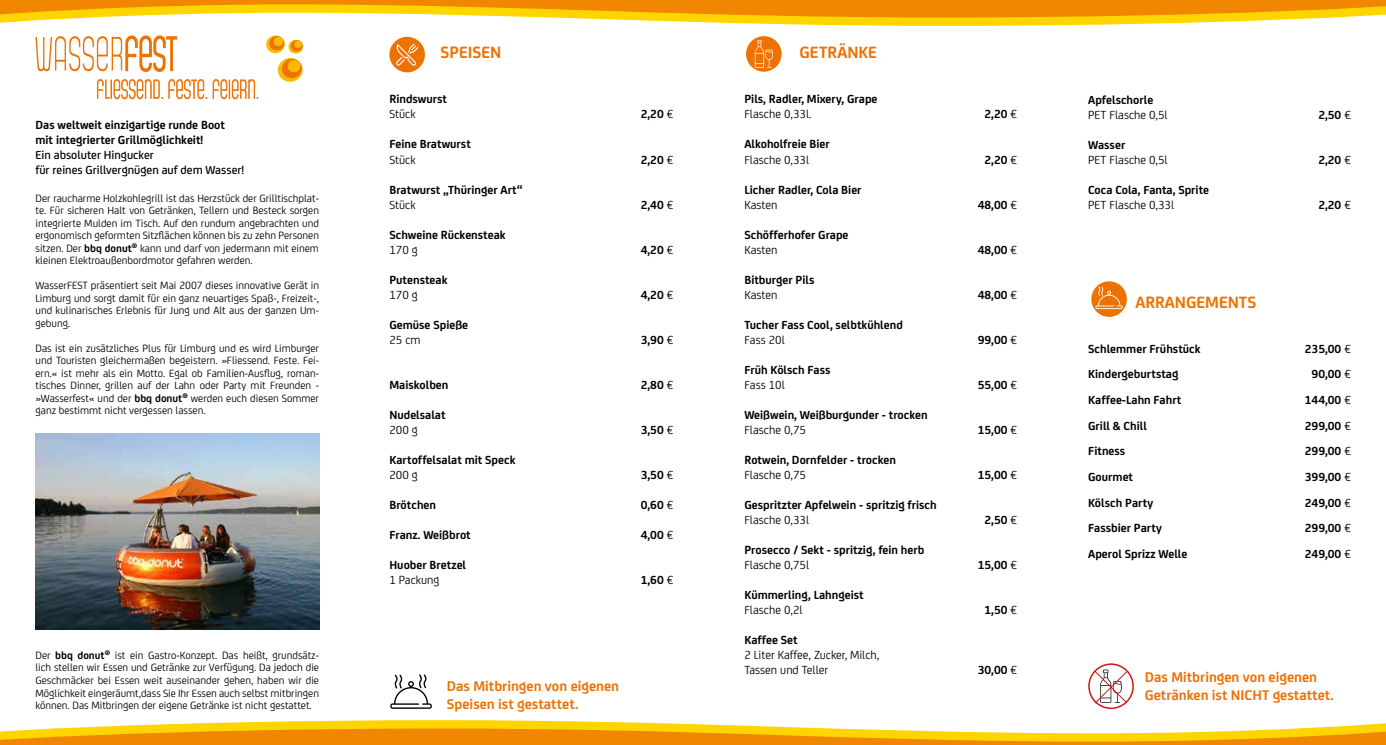
<style>
.page{position:relative;width:1386px;height:745px;background:#fff}
.page>*{position:absolute;margin:0;border:0;box-sizing:border-box;transform-origin:0 0}
.t1{font:700 17.5px "FS Joey";color:#ee7203}
.t2{font:700 15px/18px "FS Joey";color:#ee7203}
.t3{font:700 12.5px/15px "FS Joey";color:#000}
.t4{font:12.5px/15px "FS Joey";color:#000}
.t5{font:500 12.5px/15px "FS Joey";color:#000}
.t6{font:11.25px/12.5px "FS Joey";color:#000;text-align:justify}
.s1{font-weight:700}
.s2{font-weight:400}
</style>
<div class="page">
<svg style="left:0;top:720px;width:1385px;height:24px"></svg>
<svg style="left:0;top:0;width:1385px;height:26px"></svg>
<div style="left:1088px;top:663px;width:45px;height:45px;border:2px solid #cd171a;border-radius:50%"></div>
<svg style="left:1093px;top:669px;width:34px;height:34px"></svg>
<svg style="left:390px;top:674px;width:42px;height:34px"></svg>
<div style="left:389px;top:37px;width:36px;height:35px;background:#ee7203;border-radius:50%"></div>
<svg style="left:396px;top:43px;width:22px;height:23px"></svg>
<div style="left:746px;top:36px;width:35px;height:36px;background:#ee7203;border-radius:50%"></div>
<svg style="left:755px;top:40px;width:18px;height:28px"></svg>
<svg style="left:1091px;top:281px;width:35px;height:35px"></svg>
<svg style="left:1095px;top:286px;width:27px;height:23px"></svg>
<svg style="left:35px;top:35px;width:142px;height:37px"></svg>
<svg style="left:97px;top:79px;width:110px;height:20px"></svg>
<svg style="left:213px;top:79px;width:45px;height:20px"></svg>
<svg style="left:266px;top:35px;width:37px;height:47px"></svg>
<img style="left:36px;top:433px;width:283px;height:196px">
<p class="t3" style="left:36px;top:116px;width:191px">Das weltweit einzigartige runde Boot mit integrierter Grillmöglichkeit!</p>
<p class="t5" style="left:36px;top:146px;width:210px">Ein absoluter Hingucker<br>für reines Grillvergnügen auf dem Wasser!</p>
<p class="t6" style="left:36px;top:191px;width:285px">Der raucharme Holzkohlegrill ist das Herzstück der Grilltischplat&shy;te. Für sicheren Halt von Getränken, Tellern und Besteck sorgen integrierte Mulden im Tisch. Auf den rundum angebrachten und ergonomisch geformten Sitzflächen können bis zu zehn Personen sitzen. Der <span class="s1">bbq donut</span><sup>®</sup> kann und darf von jedermann mit einem kleinen Elektroaußenbordmotor gefahren werden.</p>
<p class="t6" style="left:36px;top:278px;width:285px">WasserFEST präsentiert seit Mai 2007 dieses innovative Gerät in Limburg und sorgt damit für ein ganz neuartiges Spaß-, Freizeit-, und kulinarisches Erlebnis für Jung und Alt aus der ganzen Um&shy;gebung.</p>
<p class="t6" style="left:36px;top:341px;width:285px">Das ist ein zusätzliches Plus für Limburg und es wird Limburger und Touristen gleichermaßen begeistern. »Fliessend. Feste. Fei&shy;ern.« ist mehr als ein Motto. Egal ob Familien-Ausflug, roman&shy;tisches Dinner, grillen auf der Lahn oder Party mit Freunden - »Wasserfest« und der <span class="s1">bbq donut</span><sup>®</sup> werden euch diesen Sommer ganz bestimmt nicht vergessen lassen.</p>
<p class="t6" style="left:35px;top:648px;width:285px">Der <span class="s1">bbq donut</span><sup>®</sup> ist ein Gastro-Konzept. Das heißt, grundsätz&shy;lich stellen wir Essen und Getränke zur Verfügung. Da jedoch die Geschmäcker bei Essen weit auseinander gehen, haben wir die Möglichkeit eingeräumt,dass Sie Ihr Essen auch selbst mitbringen können. Das Mitbringen der eigene Getränke ist nicht gestattet.</p>
<h1 class="t1" style="left:440px;top:39px;width:62px">SPEISEN</h1>
<p class="t3" style="left:389px;top:91px;width:59px">Rindswurst</p>
<p class="t4" style="left:389px;top:106px;width:28px">Stück</p>
<p class="t3" style="left:641px;top:106px;width:34px">2,20 <span class="s2">€</span></p>
<p class="t3" style="left:389px;top:136px;width:83px">Feine Bratwurst</p>
<p class="t4" style="left:389px;top:151px;width:28px">Stück</p>
<p class="t3" style="left:641px;top:151px;width:34px">2,20 <span class="s2">€</span></p>
<p class="t3" style="left:389px;top:181px;width:135px">Bratwurst „Thüringer Art“</p>
<p class="t4" style="left:389px;top:196px;width:28px">Stück</p>
<p class="t3" style="left:641px;top:196px;width:34px">2,40 <span class="s2">€</span></p>
<p class="t3" style="left:389px;top:226px;width:118px">Schweine Rückensteak</p>
<p class="t4" style="left:389px;top:241px;width:30px">170 g</p>
<p class="t3" style="left:641px;top:241px;width:34px">4,20 <span class="s2">€</span></p>
<p class="t3" style="left:389px;top:271px;width:59px">Putensteak</p>
<p class="t4" style="left:389px;top:286px;width:30px">170 g</p>
<p class="t3" style="left:641px;top:286px;width:34px">4,20 <span class="s2">€</span></p>
<p class="t3" style="left:389px;top:316px;width:80px">Gemüse Spieße</p>
<p class="t4" style="left:389px;top:331px;width:33px">25 cm</p>
<p class="t3" style="left:641px;top:331px;width:34px">3,90 <span class="s2">€</span></p>
<p class="t3" style="left:389px;top:376px;width:60px">Maiskolben</p>
<p class="t3" style="left:641px;top:376px;width:34px">2,80 <span class="s2">€</span></p>
<p class="t3" style="left:389px;top:406px;width:58px">Nudelsalat</p>
<p class="t4" style="left:389px;top:421px;width:30px">200 g</p>
<p class="t3" style="left:641px;top:421px;width:34px">3,50 <span class="s2">€</span></p>
<p class="t3" style="left:389px;top:451px;width:127px">Kartoffelsalat mit Speck</p>
<p class="t4" style="left:389px;top:466px;width:30px">200 g</p>
<p class="t3" style="left:641px;top:466px;width:34px">3,50 <span class="s2">€</span></p>
<p class="t3" style="left:389px;top:496px;width:48px">Brötchen</p>
<p class="t3" style="left:641px;top:496px;width:34px">0,60 <span class="s2">€</span></p>
<p class="t3" style="left:389px;top:526px;width:83px">Franz. Weißbrot</p>
<p class="t3" style="left:641px;top:526px;width:34px">4,00 <span class="s2">€</span></p>
<p class="t3" style="left:389px;top:556px;width:78px">Huober Bretzel</p>
<p class="t4" style="left:389px;top:571px;width:51px">1 Packung</p>
<p class="t3" style="left:641px;top:571px;width:34px">1,60 <span class="s2">€</span></p>
<h2 class="t2" style="left:447px;top:675px;width:174px">Das Mitbringen von eigenen<br>Speisen ist gestattet.</h2>
<h1 class="t1" style="left:799px;top:39px;width:79px">GETRÄNKE</h1>
<p class="t3" style="left:744px;top:91px;width:135px">Pils, Radler, Mixery, Grape</p>
<p class="t4" style="left:744px;top:106px;width:69px">Flasche 0,33l.</p>
<p class="t3" style="left:984px;top:106px;width:34px">2,20 <span class="s2">€</span></p>
<p class="t3" style="left:744px;top:136px;width:87px">Alkoholfreie Bier</p>
<p class="t4" style="left:744px;top:151px;width:66px">Flasche 0,33l</p>
<p class="t3" style="left:984px;top:151px;width:34px">2,20 <span class="s2">€</span></p>
<p class="t3" style="left:744px;top:181px;width:119px">Licher Radler, Cola Bier</p>
<p class="t4" style="left:744px;top:196px;width:35px">Kasten</p>
<p class="t3" style="left:977px;top:196px;width:41px">48,00 <span class="s2">€</span></p>
<p class="t3" style="left:744px;top:226px;width:106px">Schöfferhofer Grape</p>
<p class="t4" style="left:744px;top:241px;width:35px">Kasten</p>
<p class="t3" style="left:977px;top:241px;width:41px">48,00 <span class="s2">€</span></p>
<p class="t3" style="left:744px;top:271px;width:72px">Bitburger Pils</p>
<p class="t4" style="left:744px;top:286px;width:35px">Kasten</p>
<p class="t3" style="left:977px;top:286px;width:41px">48,00 <span class="s2">€</span></p>
<p class="t3" style="left:744px;top:316px;width:160px">Tucher Fass Cool, selbtkühlend</p>
<p class="t4" style="left:744px;top:331px;width:42px">Fass 20l</p>
<p class="t3" style="left:977px;top:331px;width:41px">99,00 <span class="s2">€</span></p>
<p class="t3" style="left:744px;top:361px;width:88px">Früh Kölsch Fass</p>
<p class="t4" style="left:744px;top:376px;width:42px">Fass 10l</p>
<p class="t3" style="left:977px;top:376px;width:41px">55,00 <span class="s2">€</span></p>
<p class="t3" style="left:744px;top:406px;width:185px">Weißwein, Weißburgunder - trocken</p>
<p class="t4" style="left:744px;top:421px;width:63px">Flasche 0,75</p>
<p class="t3" style="left:977px;top:421px;width:41px">15,00 <span class="s2">€</span></p>
<p class="t3" style="left:744px;top:451px;width:153px">Rotwein, Dornfelder - trocken</p>
<p class="t4" style="left:744px;top:466px;width:63px">Flasche 0,75</p>
<p class="t3" style="left:977px;top:466px;width:41px">15,00 <span class="s2">€</span></p>
<p class="t3" style="left:744px;top:496px;width:194px">Gespritzter Apfelwein - spritzig frisch</p>
<p class="t4" style="left:744px;top:511px;width:66px">Flasche 0,33l</p>
<p class="t3" style="left:984px;top:511px;width:34px">2,50 <span class="s2">€</span></p>
<p class="t3" style="left:744px;top:541px;width:181px">Prosecco / Sekt - spritzig, fein herb</p>
<p class="t4" style="left:744px;top:556px;width:66px">Flasche 0,75l</p>
<p class="t3" style="left:977px;top:556px;width:41px">15,00 <span class="s2">€</span></p>
<p class="t3" style="left:744px;top:586px;width:121px">Kümmerling, Lahngeist</p>
<p class="t4" style="left:744px;top:601px;width:60px">Flasche 0,2l</p>
<p class="t3" style="left:984px;top:601px;width:34px">1,50 <span class="s2">€</span></p>
<p class="t3" style="left:744px;top:631px;width:55px">Kaffee Set</p>
<p class="t4" style="left:744px;top:646px;width:136px">2 Liter Kaffee, Zucker, Milch,<br>Tassen und Teller</p>
<p class="t3" style="left:977px;top:661px;width:41px">30,00 <span class="s2">€</span></p>
<p class="t3" style="left:1088px;top:92px;width:67px">Apfelschorle</p>
<p class="t4" style="left:1088px;top:107px;width:81px">PET Flasche 0,5l</p>
<p class="t3" style="left:1318px;top:107px;width:34px">2,50 <span class="s2">€</span></p>
<p class="t3" style="left:1088px;top:137px;width:39px">Wasser</p>
<p class="t4" style="left:1088px;top:152px;width:81px">PET Flasche 0,5l</p>
<p class="t3" style="left:1318px;top:152px;width:34px">2,20 <span class="s2">€</span></p>
<p class="t3" style="left:1088px;top:182px;width:122px">Coca Cola, Fanta, Sprite</p>
<p class="t4" style="left:1088px;top:197px;width:87px">PET Flasche 0,33l</p>
<p class="t3" style="left:1318px;top:197px;width:34px">2,20 <span class="s2">€</span></p>
<h1 class="t1" style="left:1135px;top:288px;width:122px">ARRANGEMENTS</h1>
<p class="t3" style="left:1088px;top:340px;width:114px">Schlemmer Frühstück</p>
<p class="t3" style="left:1304px;top:340px;width:47px">235,00 <span class="s2">€</span></p>
<p class="t3" style="left:1088px;top:365px;width:92px">Kindergeburtstag</p>
<p class="t3" style="left:1311px;top:365px;width:41px">90,00 <span class="s2">€</span></p>
<p class="t3" style="left:1088px;top:391px;width:95px">Kaffee-Lahn Fahrt</p>
<p class="t3" style="left:1304px;top:391px;width:47px">144,00 <span class="s2">€</span></p>
<p class="t3" style="left:1088px;top:417px;width:60px">Grill &amp; Chill</p>
<p class="t3" style="left:1304px;top:417px;width:47px">299,00 <span class="s2">€</span></p>
<p class="t3" style="left:1088px;top:442px;width:39px">Fitness</p>
<p class="t3" style="left:1304px;top:442px;width:47px">299,00 <span class="s2">€</span></p>
<p class="t3" style="left:1088px;top:468px;width:46px">Gourmet</p>
<p class="t3" style="left:1304px;top:468px;width:47px">399,00 <span class="s2">€</span></p>
<p class="t3" style="left:1088px;top:493px;width:66px">Kölsch Party</p>
<p class="t3" style="left:1304px;top:493px;width:47px">249,00 <span class="s2">€</span></p>
<p class="t3" style="left:1088px;top:519px;width:75px">Fassbier Party</p>
<p class="t3" style="left:1304px;top:519px;width:47px">299,00 <span class="s2">€</span></p>
<p class="t3" style="left:1088px;top:545px;width:101px">Aperol Sprizz Welle</p>
<p class="t3" style="left:1304px;top:545px;width:47px">249,00 <span class="s2">€</span></p>
<h2 class="t2" style="left:1144px;top:666px;width:190px">Das Mitbringen von eigenen<br>Getränken ist NICHT gestattet.</h2>
</div>
